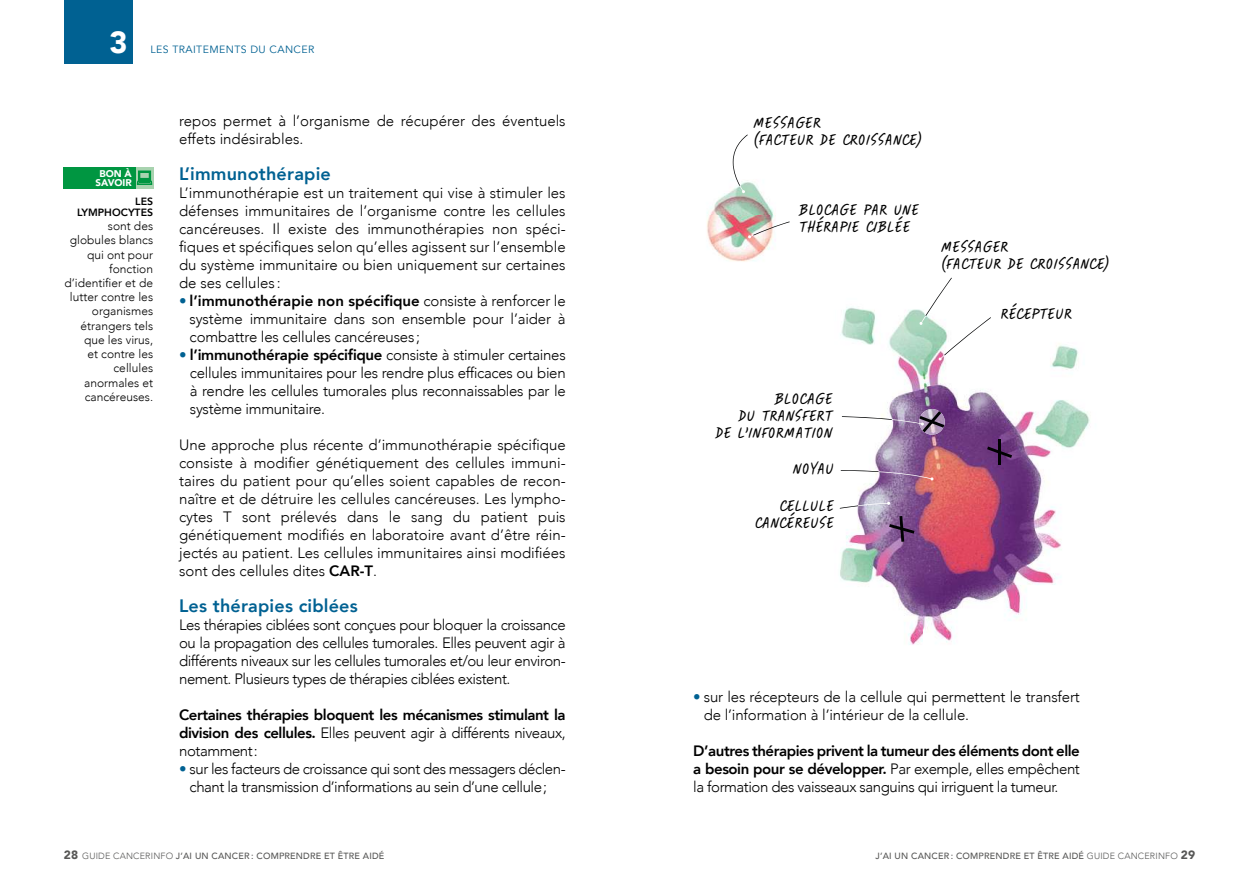
<style>
.page{position:relative;width:1259px;height:893px;background:#fff}
.page>*{position:absolute;margin:0;border:0;box-sizing:border-box;transform-origin:0 0}
.t1{font:900 30.45px "Avenir";color:#fff}
.t2{font:21.3px/17.1px "IN Ca Script";color:#000}
.t3{font:800 18px "Avenir";letter-spacing:.01em;color:#006192}
.t4{font:300 15px/18px "Avenir";letter-spacing:-.01em;color:#000;text-align:justify}
.t5{font:800 15px/18px "Avenir";letter-spacing:-.03em;color:#000;text-align:justify}
.t6{font:300 15px/18px "Avenir";letter-spacing:-.03em;color:#000;text-align:center}
.t7{font:300 12px/14.2px "Avenir";color:#000;text-align:right}
.t8{font:10.5px "Avenir";letter-spacing:.04em;color:#006192}
.t9{font:800 10.5px/10.5px "Avenir";color:#000;text-align:right}
.t10{font:900 9.75px/9px "Avenir";color:#fff;text-align:center}
.t11{font:500 9px "Avenir";letter-spacing:.02em;color:#575756}
.s1{color:#006192}
.s2{font-weight:800}
.s3{font-weight:300}
.s4{font-weight:900;font-size:12px}
</style>
<div class="page">
<div style="left:64px;top:0;width:68px;height:64px;background:#006192"></div>
<img style="left:707px;top:158px;width:83px;height:104px">
<img style="left:707px;top:216px;width:24px;height:46px">
<img style="left:924px;top:277px;width:166px;height:366px">
<img style="left:840px;top:307px;width:84px;height:338px">
<svg style="left:748px;top:221px;width:41px;height:18px"></svg>
<svg style="left:733px;top:134px;width:15px;height:59px"></svg>
<img style="left:918px;top:409px;width:27px;height:26px">
<svg style="left:889px;top:516px;width:25px;height:26px"></svg>
<svg style="left:987px;top:447px;width:25px;height:11px"></svg>
<hr style="left:998px;top:439px;width:3px;height:26px;background:#010203">
<svg style="left:919px;top:278px;width:72px;height:83px"></svg>
<svg style="left:842px;top:411px;width:102px;height:21px"></svg>
<svg style="left:841px;top:470px;width:92px;height:11px"></svg>
<svg style="left:839px;top:502px;width:51px;height:7px"></svg>
<div style="left:64px;top:167px;width:89px;height:21px;background:#009641"></div>
<svg style="left:136px;top:167px;width:17px;height:21px"></svg>
<svg style="left:137px;top:171px;width:15px;height:14px"></svg>
<h1 class="t1" style="left:109px;top:16px;width:20px">3</h1>
<p class="t8" style="left:150px;top:43px;width:165px">LES TRAITEMENTS DU CANCER</p>
<p class="t10" style="left:95px;top:168px;width:38px">BON À<br>SAVOIR</p>
<p class="t9" style="left:77px;top:196px;width:77px">LES<br>LYMPHOCYTES</p>
<p class="t7" style="left:64px;top:219px;width:90px">sont des globules blancs qui ont pour fonction d’identifier et de lutter contre les organismes étrangers tels que les virus,<br>et contre les cellules anormales et cancéreuses.</p>
<p class="t4" style="left:179px;top:112px;width:388px">repos permet à l’organisme de récupérer des éventuels effets indésirables.</p>
<p class="t3" style="left:179px;top:160px;width:153px">L’immunothérapie</p>
<p class="t4" style="left:179px;top:184px;width:388px">L’immunothérapie est un traitement qui vise à stimuler les défenses immunitaires de l’organisme contre les cellules cancéreuses. Il existe des immunothérapies non spéci&shy;fiques et spécifiques selon qu’elles agissent sur l’ensemble du système immunitaire ou bien uniquement sur certaines de ses cellules :</p>
<p class="t4" style="left:190px;top:292px;width:377px;text-indent:-10px"><span class="s1">•</span> <span class="s2">l’immunothérapie non spécifique</span> consiste à renforcer le système immunitaire dans son ensemble pour l’aider à combattre les cellules cancéreuses;</p>
<p class="t4" style="left:190px;top:346px;width:377px;text-indent:-11px"><span class="s1">•</span> <span class="s2">l’immunothérapie spécifique</span> consiste à stimuler certaines cellules immunitaires pour les rendre plus efficaces ou bien à rendre les cellules tumorales plus reconnaissables par le système immunitaire.</p>
<p class="t4" style="left:179px;top:436px;width:388px">Une approche plus récente d’immunothérapie spécifique consiste à modifier génétiquement des cellules immuni&shy;taires du patient pour qu’elles soient capables de recon&shy;naître et de détruire les cellules cancéreuses. Les lympho&shy;cytes T sont prélevés dans le sang du patient puis génétiquement modifiés en laboratoire avant d’être réin&shy;jectés au patient. Les cellules immunitaires ainsi modifiées sont des cellules dites <span class="s2">CAR-T</span>.</p>
<p class="t3" style="left:179px;top:592px;width:180px">Les thérapies ciblées</p>
<p class="t4" style="left:179px;top:616px;width:388px">Les thérapies ciblées sont conçues pour bloquer la croissance ou la propagation des cellules tumorales. Elles peuvent agir à différents niveaux sur les cellules tumorales et/ou leur environ&shy;nement. Plusieurs types de thérapies ciblées existent.</p>
<p class="t5" style="left:179px;top:706px;width:388px">Certaines thérapies bloquent les mécanismes stimulant la division des cellules. <span class="s3">Elles peuvent agir à différents niveaux, notamment:</span></p>
<p class="t6" style="left:179px;top:760px;width:388px"><span class="s1">•</span> sur les facteurs de croissance qui sont des messagers déclen&shy;chant la transmission d’informations au sein d’une cellule;</p>
<h2 class="t2" style="left:752px;top:113px;width:170px">MESSAGER<br>(FACTEUR DE CROISSANCE)</h2>
<h2 class="t2" style="left:798px;top:200px;width:121px">BLOCAGE PAR UNE<br>THÉRAPIE CIBLÉE</h2>
<h2 class="t2" style="left:940px;top:237px;width:170px">MESSAGER<br>(FACTEUR DE CROISSANCE)</h2>
<h2 class="t2" style="left:999px;top:304px;width:73px">RÉCEPTEUR</h2>
<h2 class="t2" style="left:714px;top:389px;width:119px;text-align:right">BLOCAGE<br>DU TRANSFERT<br>DE L’INFORMATION</h2>
<h2 class="t2" style="left:778px;top:449px;width:56px;line-height:37.3px;text-align:right">NOYAU<br>CELLULE</h2>
<h2 class="t2" style="left:754px;top:513px;width:81px">CANCÉREUSE</h2>
<p class="t4" style="left:704px;top:688px;width:377px;text-indent:-10px"><span class="s1">•</span> sur les récepteurs de la cellule qui permettent le transfert de l’information à l’intérieur de la cellule.</p>
<p class="t4" style="left:693px;top:742px;width:388px"><span class="s2">D’autres thérapies privent la tumeur des éléments dont elle a besoin pour se développer.</span> Par exemple, elles empêchent la formation des vaisseaux sanguins qui irriguent la tumeur.</p>
<p class="t11" style="left:64px;top:848px;width:322px"><span class="s4">28</span> <span class="s3">GUIDE CANCERINFO</span> J’AI UN CANCER : COMPRENDRE ET ÊTRE AIDÉ</p>
<p class="t11" style="left:875px;top:848px;width:321px">J’AI UN CANCER : COMPRENDRE ET ÊTRE AIDÉ <span class="s3">GUIDE CANCERINFO</span> <span class="s4">29</span></p>
</div>
